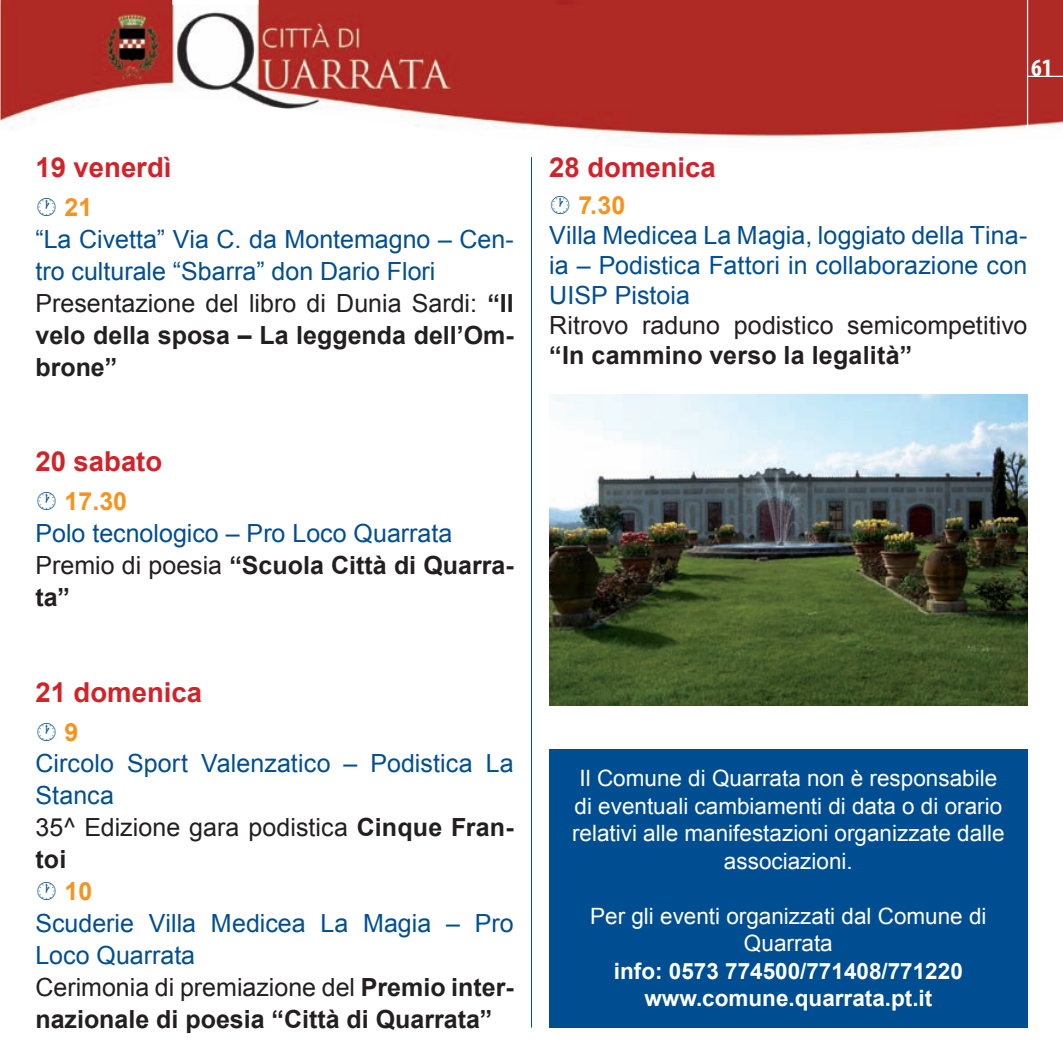
<style>
.page{position:relative;width:1063px;height:1063px;background:#fff}
.page>*{position:absolute;margin:0;border:0;box-sizing:border-box;transform-origin:0 0}
.t1{font:700 27.5px "Arial";color:#d1232a}
.t2{font:25px/32px "Arial";color:#004e92}
.t3{font:700 25px/32px "Arial";color:#231f20}
.t4{font:25px "Arial";letter-spacing:.005em;color:#231f20}
.t5{font:700 condensed 25px "Myriad Pro";color:#fff}
.t6{font:22.5px/27.5px "Arial";color:#fff;text-align:center}
.t7{font:700 22.5px/27.5px "Arial";color:#fff;text-align:center}
.s1{font-weight:700;color:#f7931d}
.s2{color:#231f20}
.s3{font-weight:700;color:#231f20}
.s4{color:#004e92}
.s5{color:#f7931d}
.s6{font-weight:400;color:#004e92}
.s7{font-weight:400}
</style>
<div class="page">
<img style="left:0;top:0;width:1063px;height:139px">
<hr style="left:1027px;top:0;width:1px;height:130px;background:#fff">
<hr style="left:1028px;top:76px;width:35px;height:1px;background:#fff">
<hr style="left:531px;top:157px;width:1px;height:871px;background:#004e92">
<div style="left:549px;top:749px;width:479px;height:279px;background:#004e92"></div>
<img style="left:549px;top:395px;width:479px;height:310px">
<p class="t1" style="left:35px;top:149px;width:138px">19 venerdì</p>
<p class="t2" style="left:35px;top:192px;width:480px">• <span class="s1">21<br></span>“La Civetta” Via C. da Montemagno – Cen&shy;tro culturale “Sbarra” don Dario Flori<br><span class="s2">Presentazione del libro di Dunia Sardi:</span> <span class="s3">“Il velo della sposa – La leggenda dell’Om&shy;brone”</span></p>
<p class="t1" style="left:35px;top:443px;width:128px">20 sabato</p>
<p class="t2" style="left:35px;top:486px;width:480px">• <span class="s1">17.30<br></span>Polo tecnologico – Pro Loco Quarrata<br><span class="s2">Premio di poesia</span> <span class="s3">“Scuola Città di Quarra&shy;ta”</span></p>
<p class="t1" style="left:35px;top:674px;width:168px">21 domenica</p>
<p class="t2" style="left:35px;top:716px;width:480px">• <span class="s1">9<br></span>Circolo Sport Valenzatico – Podistica La<br>Stanca<br><span class="s2">35^ Edizione gara podistica</span> <span class="s3">Cinque Fran&shy;toi</span></p>
<p class="t3" style="left:35px;top:876px;width:480px"><span class="s4">•</span> <span class="s5">10<br></span><span class="s6">Scuderie Villa Medicea La Magia – Pro<br>Loco Quarrata<br></span><span class="s7">Cerimonia di premiazione del</span> Premio inter&shy;nazionale di poesia “Città di Quarrata”</p>
<p class="t5" style="left:1031px;top:52px;width:23px">61</p>
<p class="t1" style="left:549px;top:149px;width:168px">28 domenica</p>
<p class="t2" style="left:549px;top:191px;width:480px;line-height:30px">• <span class="s1">7.30<br></span>Villa Medicea La Magia, loggiato della Tina&shy;ia – Podistica Fattori in collaborazione con<br>UISP Pistoia</p>
<p class="t4" style="left:549px;top:309px;width:480px">Ritrovo raduno podistico semicompetitivo</p>
<p class="t3" style="left:549px;top:340px;width:364px">“In cammino verso la legalità”</p>
<p class="t6" style="left:572px;top:765px;width:434px">Il Comune di Quarrata non è responsabile di eventuali cambiamenti di data o di orario relativi alle manifestazioni organizzate dalle associazioni.</p>
<p class="t6" style="left:590px;top:903px;width:398px">Per gli eventi organizzati dal Comune di<br>Quarrata</p>
<p class="t7" style="left:614px;top:958px;width:350px">info: 0573 774500/771408/771220 www.comune.quarrata.pt.it</p>
</div>
